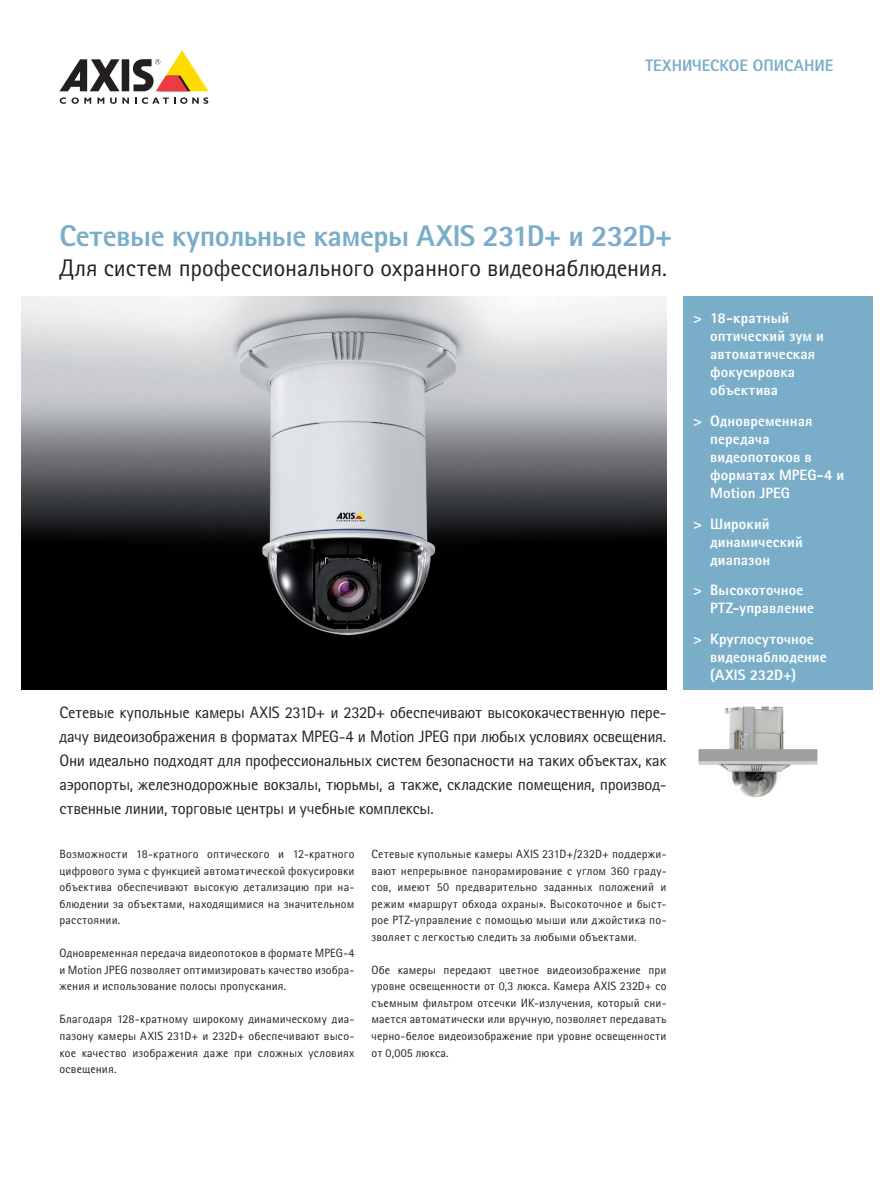
<style>
.page{position:relative;width:893px;height:1191px;background:#fff}
.page>*{position:absolute;margin:0;border:0;box-sizing:border-box;transform-origin:0 0}
.t1{font:800 30px "Rotis Sans Cyrillic";letter-spacing:-.015em;color:#7aadc8}
.t2{font:24px "Rotis Sans Cyrillic";letter-spacing:-.005em;color:#231f20}
.t3{font:16.5px/24px "Rotis Sans Cyrillic";letter-spacing:-.02em;color:#231f20;text-align:justify}
.t4{font:800 16.5px "Rotis Sans Cyrillic";color:#7aadc8}
.t5{font:800 15px/18px "Rotis Sans Cyrillic";letter-spacing:.01em;color:#fff}
.t6{font:12px/16.5px "Rotis Sans Cyrillic";letter-spacing:.015em;color:#231f20;text-align:justify}
</style>
<div class="page">
<div style="left:122px;top:59px;width:7px;height:32px;background:#231f20"></div>
<svg style="left:60px;top:59px;width:60px;height:32px"></svg>
<svg style="left:133px;top:50px;width:75px;height:41px"></svg>
<svg style="left:60px;top:97px;width:31px;height:7px"></svg>
<svg style="left:97px;top:98px;width:7px;height:6px"></svg>
<svg style="left:110px;top:98px;width:19px;height:6px"></svg>
<svg style="left:135px;top:97px;width:73px;height:7px"></svg>
<div style="left:684px;top:296px;width:189px;height:393px;background:#7aadc8"></div>
<img style="left:21px;top:296px;width:645px;height:393px">
<img style="left:698px;top:706px;width:119px;height:92px">
<h3 class="t4" style="left:645px;top:55px;width:190px">ТЕХНИЧЕСКОЕ ОПИСАНИЕ</h3>
<h1 class="t1" style="left:60px;top:217px;width:615px">Сетевые купольные камеры AXIS 231D+ и 232D+</h1>
<h2 class="t2" style="left:60px;top:254px;width:609px">Для систем профессионального охранного видеонаблюдения.</h2>
<p class="t3" style="left:60px;top:700px;width:608px">Сетевые купольные камеры AXIS 231D+ и 232D+ обеспечивают высококачественную пере&shy;дачу видеоизображения в форматах MPEG-4 и Motion JPEG при любых условиях освещения.<br>Они идеально подходят для профессиональных систем безопасности на таких объектах, как аэропорты, железнодорожные вокзалы, тюрьмы, а также, складские помещения, производ&shy;ственные линии, торговые центры и учебные комплексы.</p>
<p class="t6" style="left:60px;top:846px;width:296px">Возможности 18-кратного оптического и 12-кратного цифрового зума с функцией автоматической фокусировки объектива обеспечивают высокую детализацию при на&shy;блюдении за объектами, находящимися на значительном расстоянии.</p>
<p class="t6" style="left:60px;top:945px;width:296px">Одновременная передача видеопотоков в формате MPEG-4 и Motion JPEG позволяет оптимизировать качество изобра&shy;жения и использование полосы пропускания.</p>
<p class="t6" style="left:60px;top:1011px;width:297px">Благодаря 128-кратному широкому динамическому диа&shy;пазону камеры AXIS 231D+ и 232D+ обеспечивают высо&shy;кое качество изображения даже при сложных условиях освещения.</p>
<p class="t6" style="left:372px;top:846px;width:296px">Сетевые купольные камеры AXIS 231D+/232D+ поддержи&shy;вают непрерывное панорамирование с углом 360 граду&shy;сов, имеют 50 предварительно заданных положений и режим «маршрут обхода охраны». Высокоточное и быст&shy;рое PTZ-управление с помощью мыши или джойстика по&shy;зволяет с легкостью следить за любыми объектами.</p>
<p class="t6" style="left:372px;top:961px;width:296px">Обе камеры передают цветное видеоизображение при уровне освещенности от 0,3 люкса. Камера AXIS 232D+ со съемным фильтром отсечки ИК-излучения, который сни&shy;мается автоматически или вручную, позволяет передавать черно-белое видеоизображение при уровне освещенности от 0,005 люкса.</p>
<p class="t5" style="left:710px;top:309px;width:115px;text-indent:-17px">&gt; 18-кратный оптический зум и автоматическая фокусировка объектива</p>
<p class="t5" style="left:710px;top:411px;width:136px;text-indent:-17px">&gt; Одновременная передача видеопотоков в форматах MPEG-4 и<br>Motion JPEG</p>
<p class="t5" style="left:710px;top:514px;width:94px;text-indent:-17px">&gt; Широкий динамический диапазон</p>
<p class="t5" style="left:710px;top:581px;width:105px;text-indent:-17px">&gt; Высокоточное<br>PTZ-управление</p>
<p class="t5" style="left:710px;top:630px;width:118px;text-indent:-17px">&gt; Круглосуточное видеонаблюдение (AXIS 232D+)</p>
</div>
